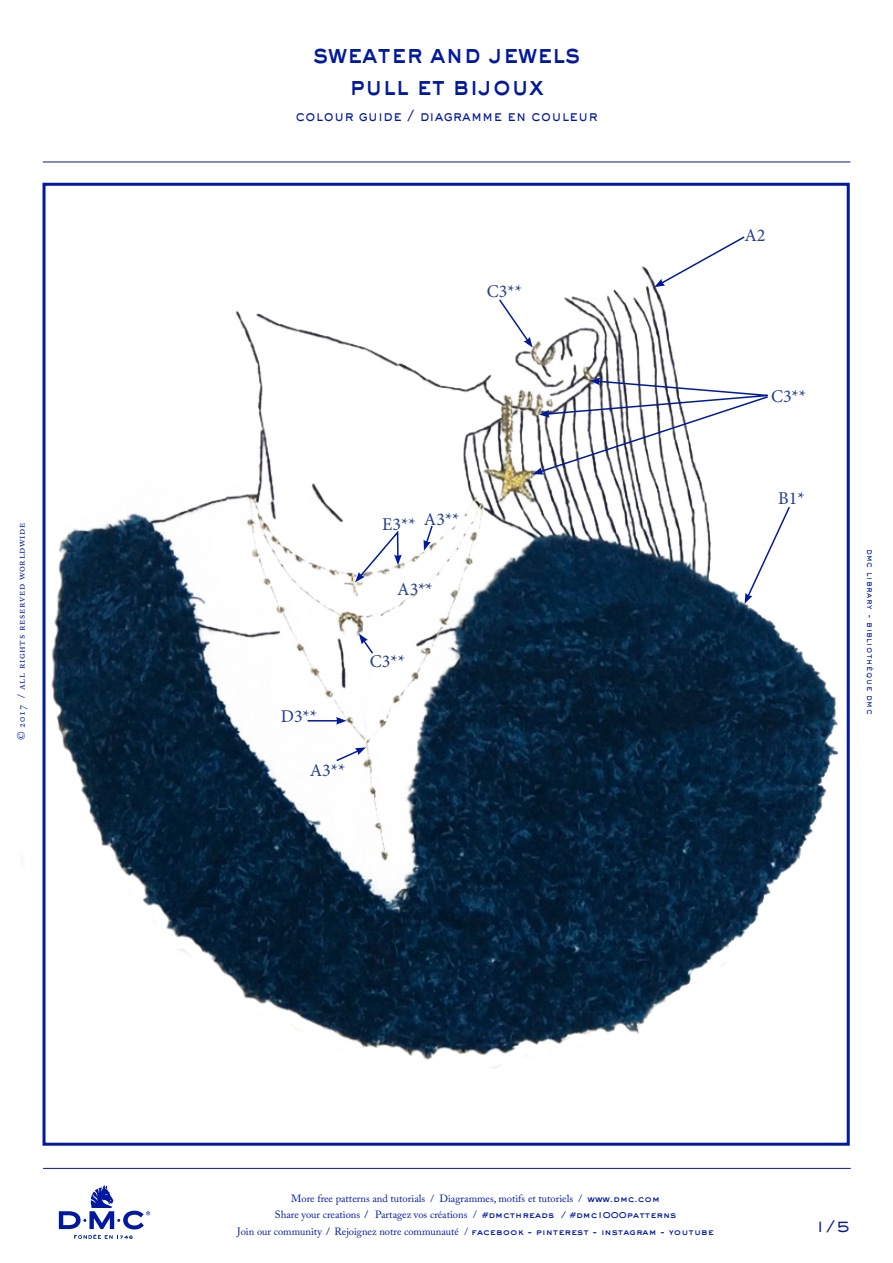
<style>
.page{position:relative;width:893px;height:1263px;background:#fff}
.page>*{position:absolute;margin:0;border:0;box-sizing:border-box;transform-origin:0 0}
.t1{font:800 27px "Sackers Gothic Std";letter-spacing:-.02em;color:#00199f;scale:.85 1}
.t2{font:18px "Minion Pro";color:#253e8c}
.t3{font:500 15.75px "Sackers Gothic Std";color:#00199f}
.t4{font:500 15px "Sackers Gothic Std";letter-spacing:.01em;color:#00199f;scale:.85 1}
.t5{font:10.5px "Adobe Caslon Pro";letter-spacing:.015em;color:#00199f}
.t6{font:10.5px "Adobe Caslon Pro";letter-spacing:.06em;color:#00199f}
.t7{font:500 9px "Sackers Gothic Std";letter-spacing:.08em;color:#00199f;scale:.85 1}
.s1{font-family:"Sackers Gothic Std";font-weight:800;font-size:9px}
.s2{font-weight:600}
.s3{font-family:"Sackers Gothic Std";font-weight:500;font-size:9px}
</style>
<div class="page">
<img style="left:42px;top:265px;width:797px;height:810px">
<svg style="left:533px;top:378px;width:252px;height:96px"></svg>
<hr style="left:43px;top:1168px;width:808px;height:1px;background:#00199f">
<svg style="left:654px;top:236px;width:92px;height:51px"></svg>
<svg style="left:498px;top:298px;width:35px;height:50px"></svg>
<svg style="left:744px;top:505px;width:47px;height:99px"></svg>
<svg style="left:355px;top:528px;width:47px;height:54px"></svg>
<svg style="left:424px;top:524px;width:10px;height:27px"></svg>
<svg style="left:359px;top:634px;width:16px;height:21px"></svg>
<svg style="left:335px;top:747px;width:31px;height:15px"></svg>
<hr style="left:308px;top:720px;width:30px;height:1px;background:#00199f">
<svg style="left:336px;top:717px;width:11px;height:8px"></svg>
<hr style="left:43px;top:162px;width:807px;height:1px;background:#00199f">
<svg style="left:59px;top:1185px;width:91px;height:54px"></svg>
<p class="t6" style="left:15px;top:740px;width:219px;rotate:-90deg">© 2017 / all rights reserved worldwide</p>
<p class="t1" style="left:313px;top:35px;width:316px">sweater and jewels</p>
<p class="t1" style="left:349px;top:67px;width:231px">pull et bijoux</p>
<p class="t4" style="left:296px;top:105px;width:357px">colour guide / diagramme en couleur</p>
<p class="t2" style="left:487px;top:279px;width:37px">C3**</p>
<p class="t2" style="left:281px;top:704px;width:38px">D3**</p>
<p class="t2" style="left:310px;top:758px;width:37px">A3**</p>
<p class="t2" style="left:382px;top:512px;width:35px">E3**</p>
<p class="t2" style="left:424px;top:507px;width:37px">A3**</p>
<p class="t2" style="left:397px;top:578px;width:37px">A3**</p>
<p class="t2" style="left:370px;top:649px;width:37px">C3**</p>
<p class="t2" style="left:744px;top:223px;width:23px">A2</p>
<p class="t2" style="left:771px;top:384px;width:37px">C3**</p>
<p class="t2" style="left:778px;top:486px;width:28px">B1*</p>
<p class="t7" style="left:876px;top:549px;width:196px;rotate:90deg">dmc library - bibliothèque dmc</p>
<p class="t5" style="left:291px;top:1192px;width:370px">More free patterns and tutorials / Diagrammes, motifs et tutoriels / <span class="s1">www.dmc.com</span></p>
<p class="t5" style="left:275px;top:1208px;width:403px">Share your creations <span class="s2">/</span> Partagez vos créations / <span class="s1">#dmcthreads</span> <span class="s3">/</span> <span class="s1">#dmc1000patterns</span></p>
<p class="t5" style="left:237px;top:1225px;width:478px">Join our community <span class="s2">/</span> Rejoignez notre communauté / <span class="s1">facebook - pinterest - instagram - youtube</span></p>
<p class="t3" style="left:816px;top:1216px;width:36px">1/5</p>
</div>
